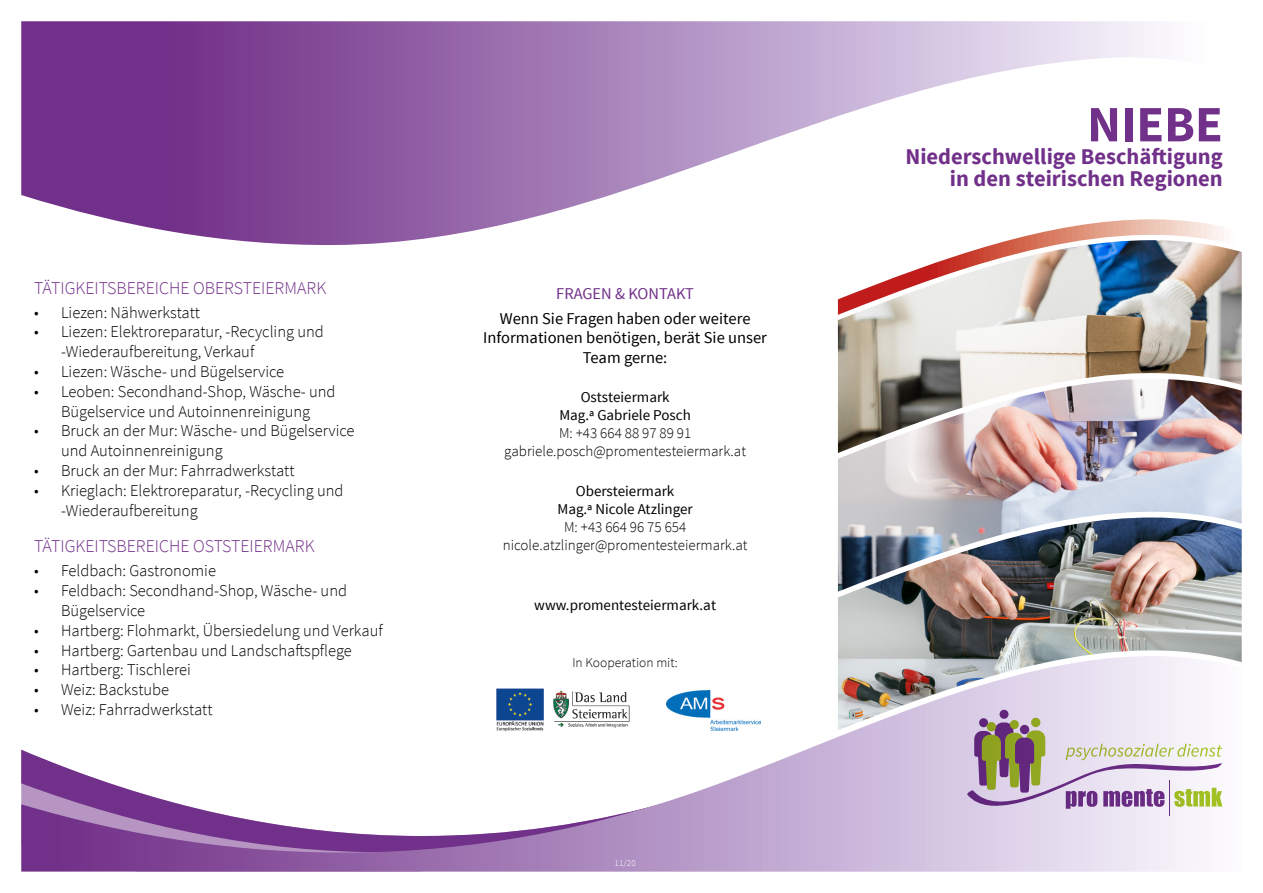
<style>
.page{position:relative;width:1263px;height:893px;background:#fff}
.page>*{position:absolute;margin:0;border:0;box-sizing:border-box;transform-origin:0 0}
.t1{font:700 51px "Source Sans Pro";color:#713089}
.t2{font:700 22.5px/22.5px "Source Sans Pro";color:#713089;text-align:right}
.t3{font:300 18px "Source Sans Pro";color:#713089}
.t4{font:300 16.5px/19.8px "Source Sans Pro";color:#000}
.t5{font:16.5px "Source Sans Pro";color:#000}
.t6{font:16.5px "Source Sans Pro";color:#713089}
.t7{font:300 15px "Source Sans Pro";color:#000}
.t8{font:15px "Source Sans Pro";color:#000}
.t9{font:300 13.5px "Source Sans Pro";color:#000}
.Ü_9_Adresse{font:300 9px "Source Sans Pro";color:#fff}
</style>
<div class="page">
<svg style="left:21px;top:21px;width:1138px;height:224px"></svg>
<svg style="left:21px;top:721px;width:1202px;height:151px"></svg>
<hr style="left:1169px;top:781px;width:1px;height:35px;background:#713089">
<svg style="left:967px;top:730px;width:255px;height:79px"></svg>
<svg style="left:838px;top:211px;width:386px;height:29px"></svg>
<img style="left:490px;top:688px;width:144px;height:47px">
<img style="left:666px;top:690px;width:94px;height:41px">
<img style="left:838px;top:240px;width:404px;height:139px">
<img style="left:838px;top:379px;width:404px;height:138px">
<img style="left:838px;top:517px;width:404px;height:213px">
<p class="t3" style="left:34px;top:277px;width:294px">TÄTIGKEITSBEREICHE OBERSTEIERMARK</p>
<p class="t4" style="left:34px;top:302px;width:168px">• Liezen: Nähwerkstatt</p>
<p class="t4" style="left:61px;top:322px;width:264px;text-indent:-27px">• Liezen: Elektroreparatur, -Recycling und -Wiederaufbereitung, Verkauf</p>
<p class="t4" style="left:34px;top:362px;width:252px">• Liezen: Wäsche- und Bügelservice</p>
<p class="t4" style="left:34px;top:381px;width:303px;text-align:center">• Leoben: Secondhand-Shop, Wäsche- und<br>Bügelservice und Autoinnenreinigung</p>
<p class="t4" style="left:61px;top:421px;width:295px;text-indent:-27px">• Bruck an der Mur: Wäsche- und Bügelservice und Autoinnenreinigung</p>
<p class="t4" style="left:34px;top:461px;width:262px">• Bruck an der Mur: Fahrradwerkstatt</p>
<p class="t4" style="left:61px;top:480px;width:284px;text-indent:-27px">• Krieglach: Elektroreparatur, -Recycling und -Wiederaufbereitung</p>
<p class="t3" style="left:34px;top:535px;width:282px">TÄTIGKEITSBEREICHE OSTSTEIERMARK</p>
<p class="t4" style="left:34px;top:561px;width:183px">• Feldbach: Gastronomie</p>
<p class="t4" style="left:61px;top:581px;width:288px;text-indent:-27px">• Feldbach: Secondhand-Shop, Wäsche- und<br>Bügelservice</p>
<p class="t4" style="left:34px;top:620px;width:350px">• Hartberg: Flohmarkt, Übersiedelung und Verkauf</p>
<p class="t4" style="left:34px;top:640px;width:319px">• Hartberg: Gartenbau und Landschaftspflege</p>
<p class="t4" style="left:34px;top:660px;width:158px">• Hartberg: Tischlerei</p>
<p class="t4" style="left:34px;top:680px;width:136px">• Weiz: Backstube</p>
<p class="t4" style="left:34px;top:700px;width:180px">• Weiz: Fahrradwerkstatt</p>
<p class="t6" style="left:556px;top:284px;width:139px">FRAGEN &amp; KONTAKT</p>
<p class="t5" style="left:500px;top:308px;width:252px">Wenn Sie Fragen haben oder weitere</p>
<p class="t5" style="left:483px;top:328px;width:285px">Informationen benötigen, berät Sie unser</p>
<p class="t5" style="left:583px;top:347px;width:86px">Team gerne:</p>
<p class="t8" style="left:581px;top:388px;width:90px">Oststeiermark</p>
<p class="t8" style="left:559px;top:406px;width:133px">Mag.ᵃ Gabriele Posch</p>
<p class="t7" style="left:559px;top:424px;width:134px">M: +43 664 88 97 89 91</p>
<p class="t7" style="left:504px;top:442px;width:243px">gabriele.posch@promentesteiermark.at</p>
<p class="t8" style="left:576px;top:481px;width:100px">Obersteiermark</p>
<p class="t8" style="left:557px;top:499px;width:137px">Mag.ᵃ Nicole Atzlinger</p>
<p class="t7" style="left:564px;top:518px;width:124px">M: +43 664 96 75 654</p>
<p class="t7" style="left:503px;top:536px;width:246px">nicole.atzlinger@promentesteiermark.at</p>
<p class="t8" style="left:534px;top:596px;width:183px">www.promentesteiermark.at</p>
<p class="t9" style="left:572px;top:654px;width:107px">In Kooperation mit:</p>
<p class="Ü_9_Adresse" style="left:615px;top:857px;width:23px">11/20</p>
<p class="t1" style="left:1087px;top:92px;width:137px">NIEBE</p>
<p class="t2" style="left:905px;top:146px;width:319px">Niederschwellige Beschäftigung in den steirischen Regionen</p>
</div>
